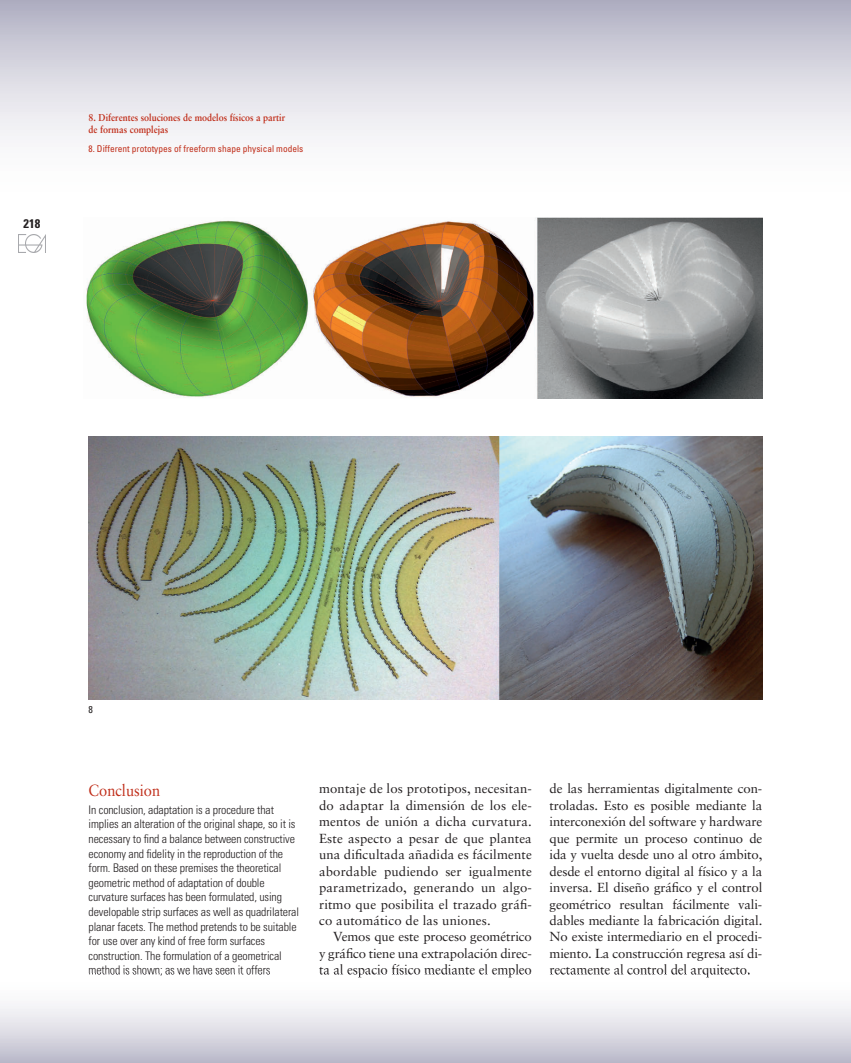
<style>
.page{position:relative;width:851px;height:1063px;background:#fff}
.page>*{position:absolute;margin:0;border:0;box-sizing:border-box;transform-origin:0 0}
.t1{font:16.25px "Sabon";color:#c02d19;scale:.9 1}
.t2{font:13.12px/16.5px "Sabon";letter-spacing:-.01em;color:#231f20;text-align:justify}
.t3{font:700 condensed 12.5px "Univers";color:#231f20}
.t4{font:300 condensed 11.88px/14.6px "Univers";letter-spacing:-.01em;color:#231f20}
.t5{font:700 10px/11.9px "Sabon";color:#c02d19;scale:.9 1}
.t6{font:condensed 10px "Univers";color:#231f20}
.t7{font:condensed 9.38px "Univers";color:#c02d19}
</style>
<div class="page">
<img style="left:18px;top:235px;width:28px;height:17px">
<img style="left:89px;top:436px;width:673px;height:263px">
<img style="left:86px;top:218px;width:676px;height:181px">
<div style="left:0;top:0;width:850px;height:208px;background:linear-gradient(to bottom,#b9b8c9,#fff)"></div>
<svg style="left:0;top:973px;width:850px;height:90px"></svg>
<img style="left:89px;top:973px;width:181px;height:3px">
<img style="left:550px;top:973px;width:199px;height:4px">
<img style="left:319px;top:973px;width:212px;height:4px">
<p class="t3" style="left:24px;top:216px;width:18px">218</p>
<p class="t5" style="left:89px;top:111px;width:220px">8. Diferentes soluciones de modelos físicos a partir de formas complejas</p>
<p class="t7" style="left:89px;top:143px;width:216px">8. Different prototypes of freeform shape physical models</p>
<p class="t6" style="left:89px;top:703px;width:6px">8</p>
<p class="t1" style="left:89px;top:780px;width:81px">Conclusion</p>
<p class="t4" style="left:89px;top:802px;width:212px">In conclusion, adaptation is a procedure that implies an alteration of the original shape, so it is necessary to find a balance between constructive economy and fidelity in the reproduction of the form. Based on these premises the theoretical geometric method of adaptation of double curvature surfaces has been formulated, using developable strip surfaces as well as quadrilateral planar facets. The method pretends to be suitable for use over any kind of free form surfaces construction. The formulation of a geometrical method is shown; as we have seen it offers</p>
<p class="t2" style="left:319px;top:780px;width:214px">montaje de los prototipos, necesitan&shy;do adaptar la dimensión de los ele&shy;mentos de unión a dicha curvatura.<br>Este aspecto a pesar de que plantea una dificultada añadida es fácilmente abordable pudiendo ser igualmente parametrizado, generando un algo&shy;ritmo que posibilita el trazado gráfi&shy;co automático de las uniones.</p>
<p class="t2" style="left:319px;top:928px;width:214px;text-indent:14px">Vemos que este proceso geométrico y gráfico tiene una extrapolación direc&shy;ta al espacio físico mediante el empleo</p>
<p class="t2" style="left:549px;top:780px;width:214px">de las herramientas digitalmente con&shy;troladas. Esto es posible mediante la interconexión del software y hardware que permite un proceso continuo de ida y vuelta desde uno al otro ámbito, desde el entorno digital al físico y a la inversa. El diseño gráfico y el control geométrico resultan fácilmente vali&shy;dables mediante la fabricación digital.<br>No existe intermediario en el procedi&shy;miento. La construcción regresa así di&shy;rectamente al control del arquitecto.</p>
</div>
